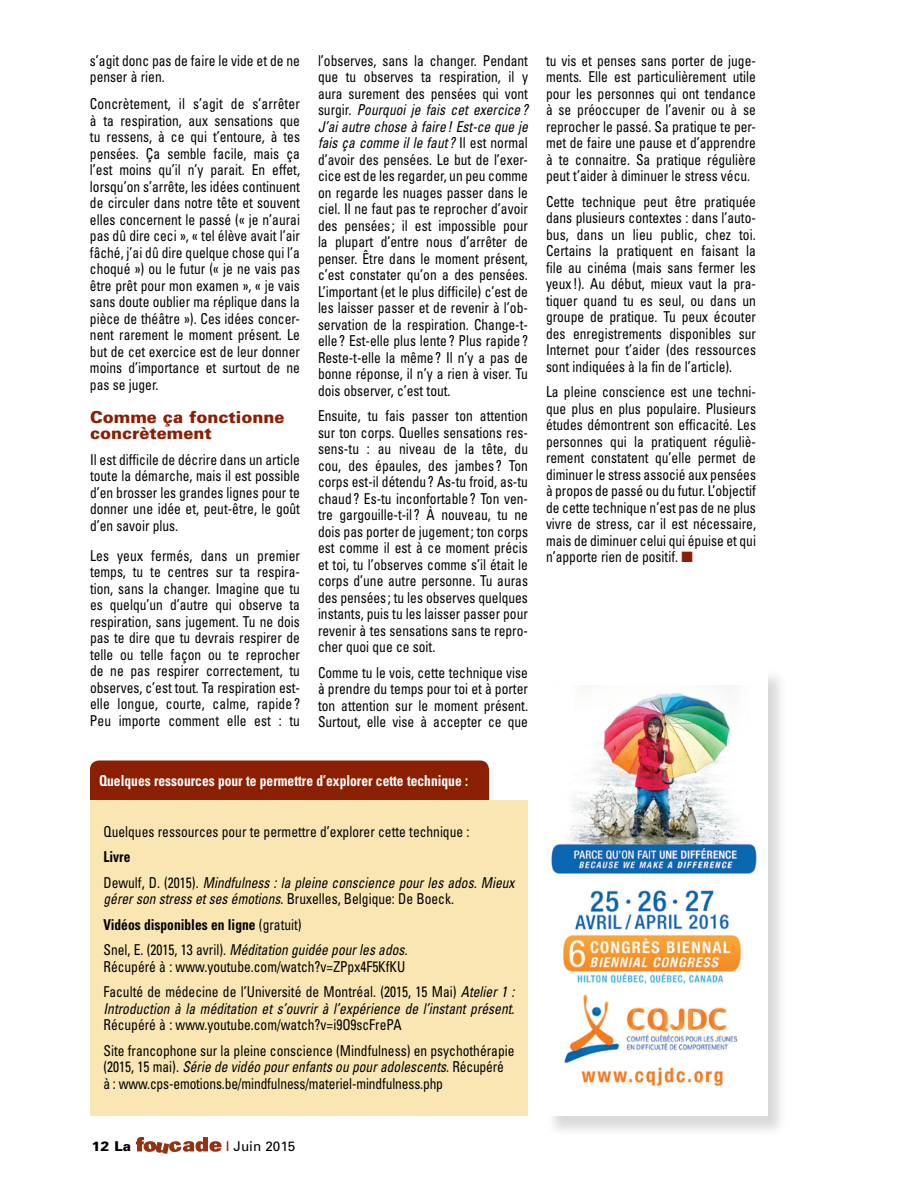
<style>
.page{position:relative;width:918px;height:1188px;background:#fff}
.page>*{position:absolute;margin:0;border:0;box-sizing:border-box;transform-origin:0 0}
.t1{font:900 16.5px/16.5px "Univers";color:#8a1f03}
.t2{font:condensed 15px/16.5px "Univers";color:#000;text-align:justify;scale:.9 1}
.t3{font:italic condensed 15px/25.5px "Univers";color:#000;scale:.9 1}
.t4{font:700 condensed 15px "Univers";color:#fff;scale:.9 1}
.t5{font:13.5px "Univers";color:#000}
.t6{font:900 13.5px "Univers";color:#000}
.s1{font-style:italic}
.s2{color:#8a1f03}
.s3{font-weight:700;font-style:normal}
.s4{font-style:normal}
.s5{font-weight:700}
</style>
<div class="page">
<svg style="left:136px;top:1137px;width:86px;height:17px"></svg>
<div style="left:545px;top:668px;width:243px;height:469px;background:#000;opacity:.15"></div>
<div style="left:546px;top:668px;width:222px;height:448px;background:#fff"></div>
<div style="left:90px;top:760px;width:399px;height:54px;background:#8a1f03;border-radius:9px"></div>
<div style="left:90px;top:801px;width:438px;height:315px;background:#f9e6b2"></div>
<img style="left:545px;top:686px;width:212px;height:201px">
<img style="left:548px;top:882px;width:208px;height:205px">
<p class="t2" style="left:90px;top:52px;width:235px">s’agit donc pas de faire le vide et de ne penser à rien.</p>
<p class="t2" style="left:90px;top:96px;width:235px">Concrètement, il s’agit de s’arrêter à ta respiration, aux sensations que tu ressens, à ce qui t’entoure, à tes pensées. Ça semble facile, mais ça l’est moins qu’il n’y parait. En effet, lorsqu’on s’arrête, les idées continuent de circuler dans notre tête et souvent elles concernent le passé (« je n’aurai pas dû dire ceci », « tel élève avait l’air fâché, j’ai dû dire quelque chose qui l’a choqué ») ou le futur (« je ne vais pas être prêt pour mon examen », « je vais sans doute oublier ma réplique dans la pièce de théâtre »). Ces idées concer&shy;nent rarement le moment présent. Le but de cet exercice est de leur donner moins d’importance et surtout de ne pas se juger.</p>
<p class="t1" style="left:90px;top:409px;width:196px">Comme ça fonctionne concrètement</p>
<p class="t2" style="left:90px;top:451px;width:235px">Il est difficile de décrire dans un article toute la démarche, mais il est possible d’en brosser les grandes lignes pour te donner une idée et, peut-être, le goût d’en savoir plus.</p>
<p class="t2" style="left:90px;top:547px;width:235px">Les yeux fermés, dans un premier temps, tu te centres sur ta respira&shy;tion, sans la changer. Imagine que tu es quelqu’un d’autre qui observe ta respiration, sans jugement. Tu ne dois pas te dire que tu devrais respirer de telle ou telle façon ou te reprocher de ne pas respirer correctement, tu observes, c’est tout. Ta respiration est&shy;elle longue, courte, calme, rapide ?<br>Peu importe comment elle est : tu</p>
<p class="t2" style="left:318px;top:52px;width:235px">l’observes, sans la changer. Pendant que tu observes ta respiration, il y aura surement des pensées qui vont surgir. <span class="s1">Pourquoi je fais cet exercice?<br>J’ai autre chose à faire ! Est-ce que je fais ça comme il le faut ?</span> Il est normal d’avoir des pensées. Le but de l’exer&shy;cice est de les regarder, un peu comme on regarde les nuages passer dans le ciel. Il ne faut pas te reprocher d’avoir des pensées ; il est impossible pour la plupart d’entre nous d’arrêter de penser. Être dans le moment présent, c’est constater qu’on a des pensées.<br>L’important (et le plus difficile) c’est de les laisser passer et de revenir à l’ob&shy;servation de la respiration. Change-t&shy;elle ? Est-elle plus lente ? Plus rapide?<br>Reste-t-elle la même ? Il n’y a pas de bonne réponse, il n’y a rien à viser. Tu dois observer, c’est tout.</p>
<p class="t2" style="left:318px;top:408px;width:235px">Ensuite, tu fais passer ton attention sur ton corps. Quelles sensations res&shy;sens-tu : au niveau de la tête, du cou, des épaules, des jambes ? Ton corps est-il détendu ? As-tu froid, as-tu chaud ? Es-tu inconfortable? Ton ven&shy;tre gargouille-t-il ? À nouveau, tu ne dois pas porter de jugement; ton corps est comme il est à ce moment précis et toi, tu l’observes comme s’il était le corps d’une autre personne. Tu auras des pensées ; tu les observes quelques instants, puis tu les laisser passer pour revenir à tes sensations sans te repro&shy;cher quoi que ce soit.</p>
<p class="t2" style="left:318px;top:664px;width:235px">Comme tu le vois, cette technique vise à prendre du temps pour toi et à porter ton attention sur le moment présent.<br>Surtout, elle vise à accepter ce que</p>
<p class="t2" style="left:546px;top:52px;width:235px">tu vis et penses sans porter de juge&shy;ments. Elle est particulièrement utile pour les personnes qui ont tendance à se préoccuper de l’avenir ou à se reprocher le passé. Sa pratique te per&shy;met de faire une pause et d’apprendre à te connaitre. Sa pratique régulière peut t’aider à diminuer le stress vécu.</p>
<p class="t2" style="left:546px;top:193px;width:235px">Cette technique peut être pratiquée dans plusieurs contextes : dans l’auto&shy;bus, dans un lieu public, chez toi.<br>Certains la pratiquent en faisant la file au cinéma (mais sans fermer les yeux !). Au début, mieux vaut la pra&shy;tiquer quand tu es seul, ou dans un groupe de pratique. Tu peux écouter des enregistrements disponibles sur Internet pour t’aider (des ressources sont indiquées à la fin de l’article).</p>
<p class="t2" style="left:546px;top:384px;width:235px">La pleine conscience est une techni&shy;que plus en plus populaire. Plusieurs études démontrent son efficacité. Les personnes qui la pratiquent réguliè&shy;rement constatent qu’elle permet de diminuer le stress associé aux pensées à propos de passé ou du futur. L’objectif de cette technique n’est pas de ne plus vivre de stress, car il est nécessaire, mais de diminuer celui qui épuise et qui n’apporte rien de positif. <span class="s2">■</span></p>
<p class="t4" style="left:99px;top:771px;width:412px">Quelques ressources pour te permettre d’explorer cette technique :</p>
<p class="t2" style="left:104px;top:823px;width:408px">Quelques ressources pour te permettre d’explorer cette technique :</p>
<p class="t3" style="left:104px;top:844px;width:458px"><span class="s3">Livre<br></span><span class="s4">Dewulf, D. (2015).</span> Mindfulness : la pleine conscience pour les ados. Mieux</p>
<p class="t2" style="left:104px;top:886px;width:391px;line-height:25.5px;text-align:left"><span class="s1">gérer son stress et ses émotions</span>. Bruxelles, Belgique: De Boeck.<br><span class="s5">Vidéos disponibles en ligne</span> (gratuit)<br>Snel, E. (2015, 13 avril). <span class="s1">Méditation guidée pour les ados.</span></p>
<p class="t2" style="left:104px;top:954px;width:458px;line-height:25.5px">Récupéré à : www.youtube.com/watch?v=ZPpx4F5KfKU<br>Faculté de médecine de l’Université de Montréal. (2015, 15 Mai) <span class="s1">Atelier 1 :</span></p>
<p class="t3" style="left:104px;top:1000px;width:458px;line-height:16.5px">Introduction à la méditation et s’ouvrir à l’expérience de l’instant présent<span class="s4">.<br>Récupéré à : www.youtube.com/watch?v=i9O9scFrePA</span></p>
<p class="t2" style="left:104px;top:1042px;width:458px;text-align:left">Site francophone sur la pleine conscience (Mindfulness) en psychothérapie (2015, 15 mai). <span class="s1">Série de vidéo pour enfants ou pour adolescents</span>. Récupéré<br>à : www.cps-emotions.be/mindfulness/materiel-mindfulness.php</p>
<p class="t6" style="left:92px;top:1138px;width:41px">12 La</p>
<p class="t5" style="left:226px;top:1138px;width:71px"><span class="s2">I</span> Juin 2015</p>
</div>
